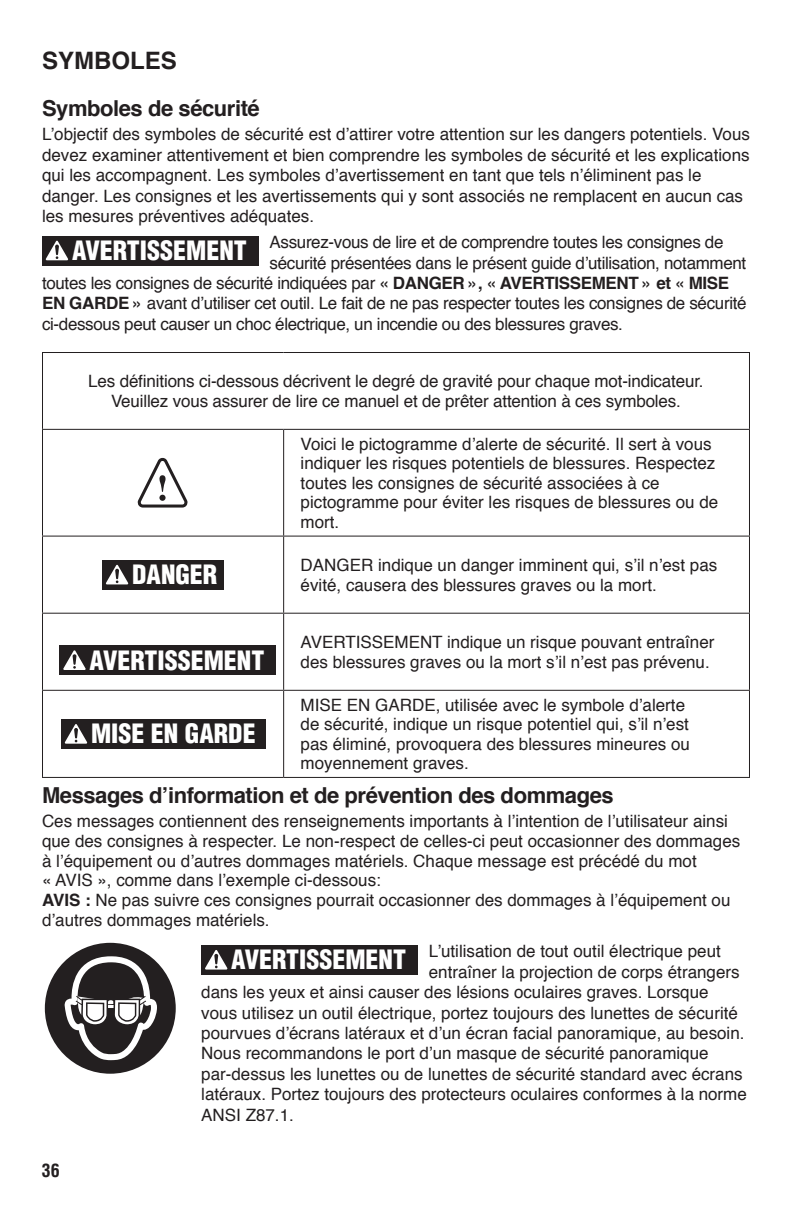
<style>
.page{position:relative;width:792px;height:1224px;background:#fff}
.page>*{position:absolute;margin:0;border:0;box-sizing:border-box;transform-origin:0 0}
.t1{font:900 condensed 26px "Helvetica";color:#fff}
.t2{font:700 24px "Helvetica";color:#231f20}
.t3{font:700 22px "Helvetica";letter-spacing:-.02em;color:#231f20}
.t4{font:700 condensed 18px "Helvetica";color:#231f20}
.t5{font:17px/19.6px "Helvetica";color:#231f20}
.t6{font:17px "Helvetica";letter-spacing:-.02em;color:#231f20}
.s1{font-weight:700}
</style>
<div class="page">
<div style="left:42px;top:236px;width:216px;height:29px;background:#231f20"></div>
<svg style="left:46px;top:241px;width:22px;height:19px"></svg>
<hr style="left:42px;top:352px;width:242px;height:1px;background:#231f20">
<hr style="left:42px;top:353px;width:1px;height:76px;background:#231f20">
<hr style="left:284px;top:352px;width:466px;height:1px;background:#231f20">
<hr style="left:749px;top:353px;width:1px;height:76px;background:#231f20">
<hr style="left:42px;top:429px;width:242px;height:1px;background:#231f20">
<hr style="left:42px;top:430px;width:1px;height:106px;background:#231f20">
<hr style="left:284px;top:429px;width:466px;height:1px;background:#231f20">
<hr style="left:283px;top:430px;width:1px;height:106px;background:#231f20">
<hr style="left:749px;top:430px;width:1px;height:106px;background:#231f20">
<hr style="left:42px;top:536px;width:242px;height:1px;background:#231f20">
<hr style="left:42px;top:537px;width:1px;height:76px;background:#231f20">
<hr style="left:284px;top:536px;width:466px;height:1px;background:#231f20">
<hr style="left:283px;top:537px;width:1px;height:76px;background:#231f20">
<hr style="left:749px;top:537px;width:1px;height:76px;background:#231f20">
<hr style="left:42px;top:613px;width:242px;height:1px;background:#231f20">
<hr style="left:42px;top:614px;width:1px;height:76px;background:#231f20">
<hr style="left:284px;top:613px;width:466px;height:1px;background:#231f20">
<hr style="left:283px;top:614px;width:1px;height:76px;background:#231f20">
<hr style="left:749px;top:614px;width:1px;height:76px;background:#231f20">
<hr style="left:42px;top:690px;width:242px;height:1px;background:#231f20">
<hr style="left:42px;top:691px;width:1px;height:86px;background:#231f20">
<hr style="left:284px;top:690px;width:466px;height:1px;background:#231f20">
<hr style="left:283px;top:691px;width:1px;height:86px;background:#231f20">
<hr style="left:749px;top:691px;width:1px;height:86px;background:#231f20">
<hr style="left:42px;top:777px;width:242px;height:1px;background:#231f20">
<hr style="left:284px;top:777px;width:466px;height:1px;background:#231f20">
<svg style="left:138px;top:458px;width:50px;height:50px"></svg>
<div style="left:102px;top:560px;width:122px;height:29px;background:#231f20"></div>
<svg style="left:106px;top:565px;width:22px;height:19px"></svg>
<div style="left:60px;top:646px;width:216px;height:29px;background:#231f20"></div>
<svg style="left:63px;top:650px;width:23px;height:20px"></svg>
<div style="left:61px;top:719px;width:204px;height:30px;background:#231f20"></div>
<svg style="left:65px;top:724px;width:22px;height:20px"></svg>
<div style="left:45px;top:943px;width:131px;height:131px;background:#231f20;border-radius:50%"></div>
<svg style="left:65px;top:956px;width:92px;height:104px"></svg>
<div style="left:201px;top:945px;width:216px;height:29px;background:#231f20"></div>
<svg style="left:205px;top:950px;width:22px;height:20px"></svg>
<h2 class="t2" style="left:42px;top:41px;width:136px">SYMBOLES</h2>
<p class="t3" style="left:42px;top:90px;width:219px">Symboles de sécurité</p>
<p class="t5" style="left:42px;top:125px;width:709px;line-height:20.4px">L’objectif des symboles de sécurité est d’attirer votre attention sur les dangers potentiels. Vous devez examiner attentivement et bien comprendre les symboles de sécurité et les explications qui les accompagnent. Les symboles d’avertissement en tant que tels n’éliminent pas le danger. Les consignes et les avertissements qui y sont associés ne remplacent en aucun cas les mesures préventives adéquates.</p>
<h1 class="t1" style="left:72px;top:234px;width:176px">AVERTISSEMENT</h1>
<p class="t6" style="left:270px;top:229px;width:455px">Assurez-vous de lire et de comprendre toutes les consignes de</p>
<p class="t6" style="left:270px;top:249px;width:478px">sécurité présentées dans le présent guide d’utilisation, notamment</p>
<p class="t6" style="left:42px;top:270px;width:689px">toutes les consignes de sécurité indiquées par <span class="s1">« DANGER », « AVERTISSEMENT » et « MISE</span></p>
<p class="t6" style="left:42px;top:290px;width:706px"><span class="s1">EN GARDE »</span> avant d’utiliser cet outil. Le fait de ne pas respecter toutes les consignes de sécurité</p>
<p class="t6" style="left:42px;top:311px;width:583px">ci-dessous peut causer un choc électrique, un incendie ou des blessures graves.</p>
<p class="t5" style="left:88px;top:372px;width:617px;text-align:center">Les définitions ci-dessous décrivent le degré de gravité pour chaque mot-indicateur.<br>Veuillez vous assurer de lire ce manuel et de prêter attention à ces symboles.</p>
<p class="t5" style="left:301px;top:434px;width:419px">Voici le pictogramme d’alerte de sécurité. Il sert à vous indiquer les risques potentiels de blessures. Respectez toutes les consignes de sécurité associées à ce pictogramme pour éviter les risques de blessures ou de mort.</p>
<h1 class="t1" style="left:132px;top:558px;width:87px">DANGER</h1>
<p class="t5" style="left:301px;top:556px;width:418px">DANGER indique un danger imminent qui, s’il n’est pas évité, causera des blessures graves ou la mort.</p>
<h1 class="t1" style="left:90px;top:644px;width:176px">AVERTISSEMENT</h1>
<p class="t5" style="left:301px;top:633px;width:415px">AVERTISSEMENT indique un risque pouvant entraîner des blessures graves ou la mort s’il n’est pas prévenu.</p>
<p class="t5" style="left:301px;top:695px;width:391px">MISE EN GARDE, utilisée avec le symbole d’alerte de sécurité, indique un risque potentiel qui, s’il n’est pas éliminé, provoquera des blessures mineures ou moyennement graves.</p>
<p class="t3" style="left:42px;top:777px;width:573px">Messages d’information et de prévention des dommages</p>
<p class="t5" style="left:42px;top:812px;width:700px">Ces messages contiennent des renseignements importants à l’intention de l’utilisateur ainsi que des consignes à respecter. Le non-respect de celles-ci peut occasionner des dommages à l’équipement ou d’autres dommages matériels. Chaque message est précédé du mot<br>« AVIS », comme dans l’exemple ci-dessous:<br><span class="s1">AVIS :</span> Ne pas suivre ces consignes pourrait occasionner des dommages à l’équipement ou d’autres dommages matériels.</p>
<h1 class="t1" style="left:231px;top:943px;width:176px">AVERTISSEMENT</h1>
<p class="t5" style="left:429px;top:942px;width:294px">L’utilisation de tout outil électrique peut</p>
<h1 class="t1" style="left:91px;top:717px;width:166px">MISE EN GARDE</h1>
<p class="t5" style="left:429px;top:963px;width:312px">entraîner la projection de corps étrangers</p>
<p class="t5" style="left:201px;top:983px;width:509px">dans les yeux et ainsi causer des lésions oculaires graves. Lorsque</p>
<p class="t5" style="left:201px;top:1003px;width:538px">vous utilisez un outil électrique, portez toujours des lunettes de sécurité</p>
<p class="t5" style="left:201px;top:1024px;width:545px">pourvues d’écrans latéraux et d’un écran facial panoramique, au besoin.</p>
<p class="t5" style="left:201px;top:1044px;width:509px">Nous recommandons le port d’un masque de sécurité panoramique</p>
<p class="t5" style="left:201px;top:1065px;width:543px">par-dessus les lunettes ou de lunettes de sécurité standard avec écrans</p>
<p class="t5" style="left:201px;top:1085px;width:547px">latéraux. Portez toujours des protecteurs oculaires conformes à la norme</p>
<p class="t5" style="left:201px;top:1105px;width:94px">ANSI Z87.1.</p>
<p class="t4" style="left:42px;top:1159px;width:19px">36</p>
</div>
